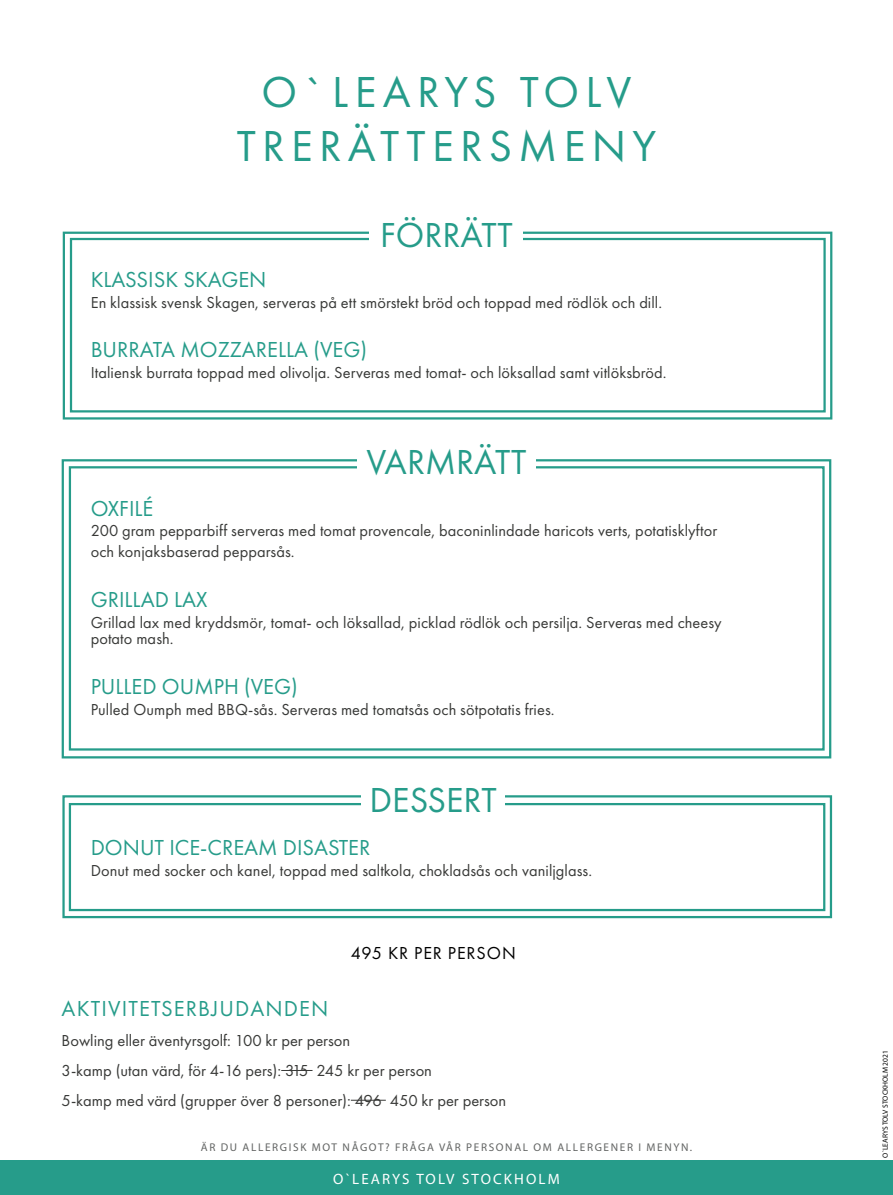
<style>
.page{position:relative;width:893px;height:1195px;background:#fff}
.page>*{position:absolute;margin:0;border:0;box-sizing:border-box;transform-origin:0 0}
.t1{font:45px/54px "Futura PT";letter-spacing:.14em;color:#269c8a;text-align:center}
.t2{font:36px "Futura PT";color:#269c8a}
.t3{font:22.5px "Futura PT";color:#269c8a}
.t4{font:22.5px "Futura PT";letter-spacing:.05em;color:#269c8a}
.t5{font:18px "Futura PT";letter-spacing:.05em;color:#000}
.t6{font:16.5px/29.7px "Futura PT";letter-spacing:.005em;color:#383937}
.t7{font:15px "Myriad Pro";letter-spacing:.14em;color:#fff}
.t8{font:11.25px "Myriad Pro";letter-spacing:.145em;color:#626463}
.t9{font:7.5px "Myriad Pro";color:#000}
</style>
<div class="page">
<div style="left:0;top:1161px;width:893px;height:34px;background:#269c8a"></div>
<hr style="left:281px;top:1070px;width:31px;height:1px;background:#383937">
<hr style="left:351px;top:1100px;width:35px;height:1px;background:#383937">
<div style="left:70px;top:238px;width:756px;height:174px;border:2px solid #269c8a"></div>
<div style="left:63px;top:232px;width:769px;height:187px;border:2px solid #269c8a"></div>
<div style="left:69px;top:466px;width:756px;height:284px;border:2px solid #269c8a"></div>
<div style="left:62px;top:459px;width:769px;height:299px;border:2px solid #269c8a"></div>
<div style="left:357px;top:447px;width:179px;height:40px;background:#fff"></div>
<div style="left:69px;top:803px;width:756px;height:108px;border:2px solid #269c8a"></div>
<div style="left:62px;top:795px;width:770px;height:123px;border:2px solid #269c8a"></div>
<div style="left:361px;top:784px;width:144px;height:41px;background:#fff"></div>
<div style="left:370px;top:220px;width:153px;height:40px;background:#fff"></div>
<h1 class="t1" style="left:237px;top:65px;width:421px">O`LEARYS TOLV<br>TRERÄTTERSMENY</h1>
<h2 class="t2" style="left:380px;top:214px;width:134px">FÖRRÄTT</h2>
<h3 class="t3" style="left:91px;top:266px;width:177px">KLASSISK SKAGEN</h3>
<p class="t6" style="left:91px;top:288px;width:573px">En klassisk svensk Skagen, serveras på ett smörstekt bröd och toppad med rödlök och dill.</p>
<h3 class="t3" style="left:91px;top:337px;width:278px">BURRATA MOZZARELLA (VEG)</h3>
<p class="t6" style="left:91px;top:358px;width:577px">Italiensk burrata toppad med olivolja. Serveras med tomat- och löksallad samt vitlöksbröd.</p>
<h2 class="t2" style="left:366px;top:441px;width:161px">VARMRÄTT</h2>
<h3 class="t3" style="left:91px;top:495px;width:64px">OXFILÉ</h3>
<p class="t6" style="left:91px;top:520px;width:628px;line-height:20.7px">200 gram pepparbiff serveras med tomat provencale, baconinlindade haricots verts, potatisklyftor och konjaksbaserad pepparsås.</p>
<h3 class="t3" style="left:91px;top:586px;width:118px">GRILLAD LAX</h3>
<p class="t6" style="left:91px;top:614px;width:633px;line-height:16.5px">Grillad lax med kryddsmör, tomat- och löksallad, picklad rödlök och persilja. Serveras med cheesy potato mash.</p>
<h3 class="t3" style="left:91px;top:673px;width:209px">PULLED OUMPH (VEG)</h3>
<p class="t6" style="left:91px;top:694px;width:465px">Pulled Oumph med BBQ-sås. Serveras med tomatsås och sötpotatis fries.</p>
<h2 class="t2" style="left:370px;top:779px;width:129px">DESSERT</h2>
<h3 class="t3" style="left:91px;top:834px;width:281px">DONUT ICE-CREAM DISASTER</h3>
<p class="t6" style="left:91px;top:855px;width:503px">Donut med socker och kanel, toppad med saltkola, chokladsås och vaniljglass.</p>
<p class="t5" style="left:351px;top:942px;width:167px">495 KR PER PERSON</p>
<h3 class="t4" style="left:62px;top:995px;width:268px">AKTIVITETSERBJUDANDEN</h3>
<p class="t6" style="left:62px;top:1026px;width:446px">Bowling eller äventyrsgolf: 100 kr per person<br>3-kamp (utan värd, för 4-16 pers): 315 245 kr per person<br>5-kamp med värd (grupper över 8 personer): 496 450 kr per person</p>
<p class="t8" style="left:201px;top:1140px;width:493px">ÄR DU ALLERGISK MOT NÅGOT? FRÅGA VÅR PERSONAL OM ALLERGENER I MENYN.</p>
<p class="t7" style="left:333px;top:1170px;width:228px">O`LEARYS TOLV STOCKHOLM</p>
<p class="t9" style="left:881px;top:1157px;width:109px;rotate:-90deg">O`LEARYS TOLV STOCKHOLM 2021</p>
</div>
